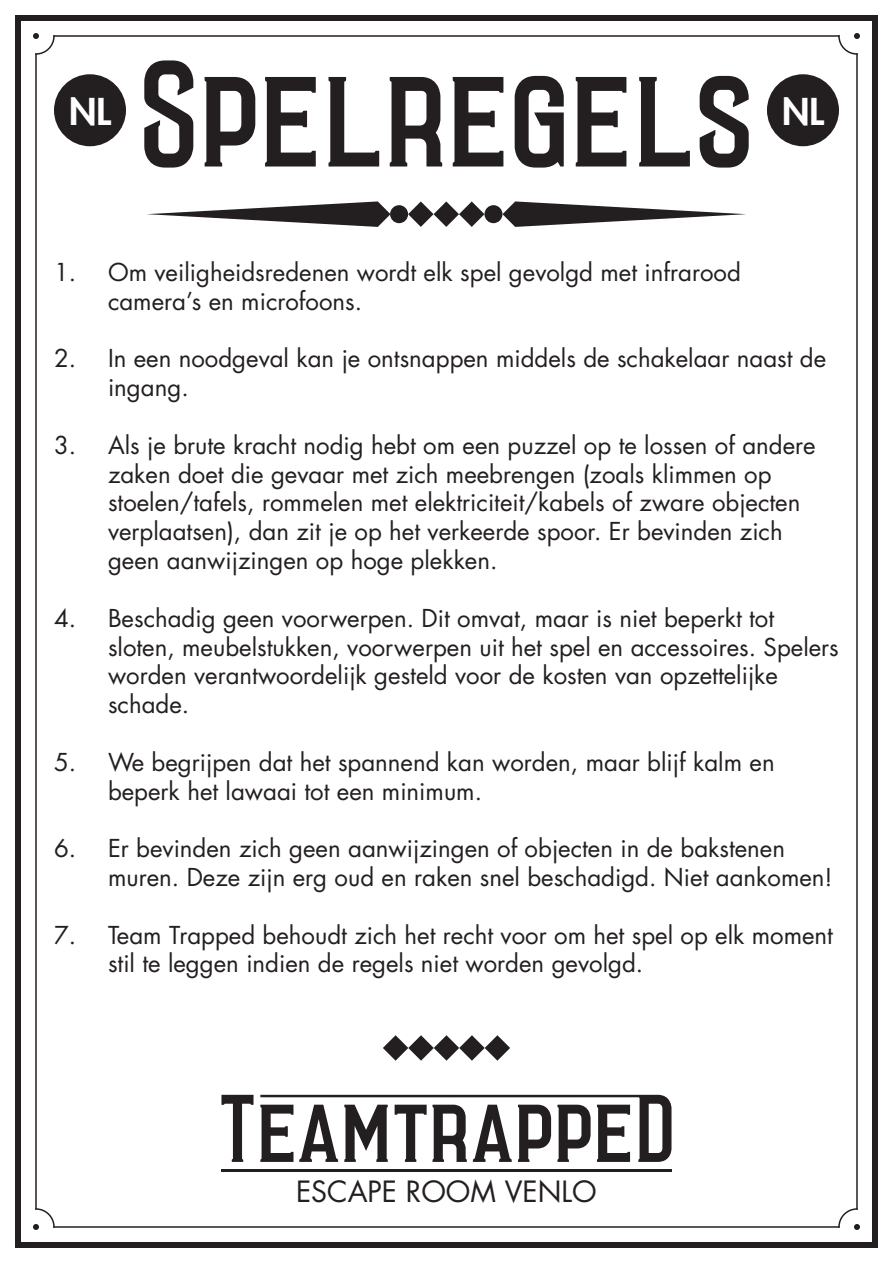
<style>
.page{position:relative;width:893px;height:1263px;background:#fff}
.page>*{position:absolute;margin:0;border:0;box-sizing:border-box;transform-origin:0 0}
.t1{font:150px "Laudanum";color:#231f20}
.t2{font:800 36px "Futura LT";color:#fff}
.t3{font:28.5px "Futura LT";color:#231f20}
.t4{font:24px/28.8px "Futura LT";color:#231f20}
</style>
<div class="page">
<div style="left:15px;top:15px;width:863px;height:1233px;border:6px solid #231f20"></div>
<hr style="left:856px;top:54px;width:2px;height:1155px;background:#231f20">
<hr style="left:54px;top:35px;width:785px;height:2px;background:#231f20">
<hr style="left:35px;top:54px;width:2px;height:1155px;background:#231f20">
<hr style="left:54px;top:1226px;width:785px;height:2px;background:#231f20">
<svg style="left:33px;top:1207px;width:22px;height:23px"></svg>
<svg style="left:33px;top:33px;width:22px;height:23px"></svg>
<svg style="left:837px;top:33px;width:23px;height:23px"></svg>
<svg style="left:837px;top:1207px;width:23px;height:23px"></svg>
<svg style="left:221px;top:1095px;width:32px;height:67px"></svg>
<svg style="left:260px;top:1095px;width:411px;height:67px"></svg>
<hr style="left:221px;top:1169px;width:450px;height:2px;background:#231f20">
<svg style="left:147px;top:201px;width:243px;height:26px"></svg>
<div style="left:390px;top:205px;width:18px;height:18px;background:#231f20;border-radius:50%"></div>
<svg style="left:408px;top:201px;width:76px;height:26px"></svg>
<div style="left:484px;top:205px;width:18px;height:18px;background:#231f20;border-radius:50%"></div>
<svg style="left:502px;top:201px;width:244px;height:26px"></svg>
<svg style="left:383px;top:1035px;width:127px;height:26px"></svg>
<div style="left:54px;top:74px;width:72px;height:72px;background:#231f20;border-radius:50%"></div>
<div style="left:767px;top:74px;width:72px;height:72px;background:#231f20;border-radius:50%"></div>
<p class="t1" style="left:140px;top:44px;width:615px">SPELREGELS</p>
<p class="t2" style="left:69px;top:87px;width:43px">NL</p>
<p class="t2" style="left:782px;top:87px;width:43px">NL</p>
<p class="t4" style="left:54px;top:258px;width:24px">1.</p>
<p class="t4" style="left:54px;top:344px;width:24px">2.</p>
<p class="t4" style="left:54px;top:431px;width:24px">3.</p>
<p class="t4" style="left:54px;top:604px;width:24px">4.</p>
<p class="t4" style="left:54px;top:748px;width:24px">5.</p>
<p class="t4" style="left:54px;top:834px;width:24px">6.</p>
<p class="t4" style="left:54px;top:920px;width:24px">7.</p>
<p class="t4" style="left:108px;top:258px;width:634px">Om veiligheidsredenen wordt elk spel gevolgd met infrarood camera’s en microfoons.</p>
<p class="t4" style="left:108px;top:344px;width:720px">In een noodgeval kan je ontsnappen middels de schakelaar naast de ingang.</p>
<p class="t4" style="left:108px;top:431px;width:709px">Als je brute kracht nodig hebt om een puzzel op te lossen of andere zaken doet die gevaar met zich meebrengen (zoals klimmen op stoelen/tafels, rommelen met elektriciteit/kabels of zware objecten verplaatsen), dan zit je op het verkeerde spoor. Er bevinden zich geen aanwijzingen op hoge plekken.</p>
<p class="t4" style="left:108px;top:604px;width:732px">Beschadig geen voorwerpen. Dit omvat, maar is niet beperkt tot sloten, meubelstukken, voorwerpen uit het spel en accessoires. Spelers worden verantwoordelijk gesteld voor de kosten van opzettelijke schade.</p>
<p class="t4" style="left:108px;top:748px;width:668px">We begrijpen dat het spannend kan worden, maar blijf kalm en beperk het lawaai tot een minimum.</p>
<p class="t4" style="left:108px;top:834px;width:726px">Er bevinden zich geen aanwijzingen of objecten in de bakstenen muren. Deze zijn erg oud en raken snel beschadigd. Niet aankomen!</p>
<p class="t4" style="left:108px;top:920px;width:726px">Team Trapped behoudt zich het recht voor om het spel op elk moment stil te leggen indien de regels niet worden gevolgd.</p>
<p class="t3" style="left:296px;top:1173px;width:302px">ESCAPE ROOM VENLO</p>
</div>
